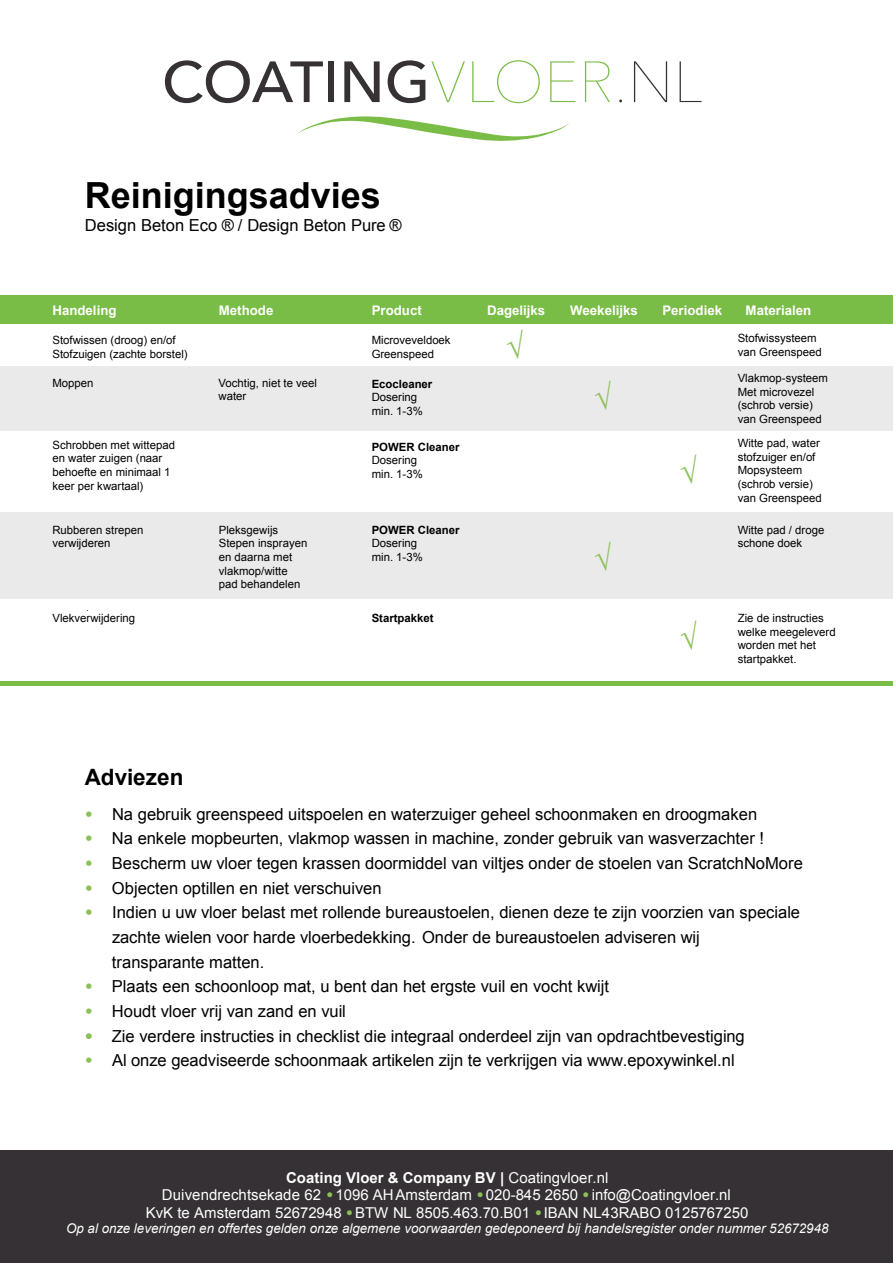
<style>
.page{position:relative;width:893px;height:1263px;background:#fff}
.page>*{position:absolute;margin:0;border:0;box-sizing:border-box;transform-origin:0 0}
.t1{font:700 36px "Arial";color:#000}
.t2{font:700 30.75px "Arial";color:#8cc05a}
.t3{font:700 22.5px "Arial";color:#000}
.t4{font:16.5px/24.8px "Arial";color:#000}
.t5{font:15px/17.5px "Arial";color:#fff;text-align:center}
.t6{font:italic 13.35px "Arial";letter-spacing:-.005em;color:#fff}
.t7{font:700 13.2px "Arial";color:#fff}
.t8{font:11.4px/13.6px "Arial";color:#000}
.t9{font:700 11.4px "Arial";color:#000}
.s1{font-weight:900;color:#8cc05a}
.s2{font-weight:700}
.s3{font-weight:900;color:#8cbf59}
</style>
<div class="page">
<div style="left:0;top:366px;width:893px;height:65px;background:#ebeaeb"></div>
<div style="left:0;top:513px;width:893px;height:86px;background:#ebeaeb"></div>
<div style="left:0;top:295px;width:893px;height:28px;background:#7abd46"></div>
<hr style="left:0;top:681px;width:893px;height:4px;background:#7abd46">
<svg style="left:165px;top:60px;width:158px;height:43px"></svg>
<div style="left:328px;top:61px;width:6px;height:41px;background:#363134"></div>
<svg style="left:344px;top:61px;width:36px;height:41px"></svg>
<svg style="left:388px;top:60px;width:37px;height:43px"></svg>
<svg style="left:431px;top:61px;width:34px;height:41px"></svg>
<svg style="left:472px;top:60px;width:68px;height:43px"></svg>
<svg style="left:550px;top:61px;width:25px;height:41px"></svg>
<svg style="left:585px;top:61px;width:25px;height:41px"></svg>
<svg style="left:634px;top:61px;width:33px;height:41px"></svg>
<svg style="left:680px;top:61px;width:22px;height:41px"></svg>
<svg style="left:297px;top:116px;width:273px;height:25px"></svg>
<div style="left:0;top:1150px;width:893px;height:113px;background:#363134"></div>
<h1 class="t1" style="left:85px;top:171px;width:297px">Reinigingsadvies</h1>
<p class="t4" style="left:85px;top:213px;width:318px">Design Beton Eco ® / Design Beton Pure ®</p>
<p class="t7" style="left:52px;top:302px;width:66px">Handeling</p>
<p class="t7" style="left:219px;top:302px;width:56px">Methode</p>
<p class="t7" style="left:372px;top:302px;width:52px">Product</p>
<p class="t7" style="left:487px;top:302px;width:60px">Dagelijks</p>
<p class="t7" style="left:570px;top:302px;width:69px">Weekelijks</p>
<p class="t7" style="left:662px;top:302px;width:61px">Periodiek</p>
<p class="t7" style="left:746px;top:302px;width:67px">Materialen</p>
<p class="t8" style="left:52px;top:333px;width:137px">Stofwissen (droog) en/of<br>Stofzuigen (zachte borstel)</p>
<p class="t8" style="left:372px;top:333px;width:80px">Microveveldoek<br>Greenspeed</p>
<p class="t9" style="left:372px;top:376px;width:62px">Ecocleaner</p>
<p class="t8" style="left:372px;top:391px;width:53px">Dosering min. 1-3%</p>
<p class="t9" style="left:372px;top:439px;width:89px">POWER Cleaner</p>
<p class="t8" style="left:372px;top:453px;width:53px">Dosering min. 1-3%</p>
<h2 class="t2" style="left:506px;top:326px;width:18px">√</h2>
<p class="t8" style="left:738px;top:331px;width:86px">Stofwissysteem van Greenspeed</p>
<p class="t8" style="left:738px;top:371px;width:92px">Vlakmop-systeem<br>Met microvezel (schrob versie) van Greenspeed</p>
<p class="t8" style="left:738px;top:436px;width:86px">Witte pad, water stofzuiger en/of<br>Mopsysteem (schrob versie) van Greenspeed</p>
<p class="t8" style="left:738px;top:523px;width:88px">Witte pad / droge schone doek</p>
<p class="t8" style="left:52px;top:376px;width:43px">Moppen</p>
<p class="t8" style="left:219px;top:376px;width:100px">Vochtig, niet te veel water</p>
<p class="t8" style="left:52px;top:438px;width:124px">Schrobben met wittepad en water zuigen (naar behoefte en minimaal 1 keer per kwartaal)</p>
<h2 class="t2" style="left:594px;top:378px;width:18px">√</h2>
<h2 class="t2" style="left:680px;top:452px;width:18px">√</h2>
<p class="t9" style="left:372px;top:522px;width:89px">POWER Cleaner</p>
<p class="t8" style="left:372px;top:537px;width:53px">Dosering min. 1-3%</p>
<p class="t8" style="left:52px;top:523px;width:93px">Rubberen strepen verwijderen</p>
<p class="t8" style="left:219px;top:523px;width:90px">Pleksgewijs<br>Stepen insprayen en daarna met vlakmop/witte pad behandelen</p>
<h2 class="t2" style="left:594px;top:539px;width:18px">√</h2>
<p class="t8" style="left:52px;top:611px;width:84px">Vlekverwijdering</p>
<p class="t9" style="left:372px;top:610px;width:63px">Startpakket</p>
<p class="t8" style="left:738px;top:611px;width:99px">Zie de instructies welke meegeleverd worden met het startpakket.</p>
<h2 class="t2" style="left:680px;top:618px;width:18px">√</h2>
<h3 class="t3" style="left:85px;top:762px;width:100px">Adviezen</h3>
<p class="t4" style="left:85px;top:802px;width:674px"><span class="s1">•</span> Na gebruik greenspeed uitspoelen en waterzuiger geheel schoonmaken en droogmaken</p>
<p class="t4" style="left:85px;top:826px;width:681px"><span class="s1">•</span> Na enkele mopbeurten, vlakmop wassen in machine, zonder gebruik van wasverzachter !</p>
<p class="t4" style="left:85px;top:851px;width:719px"><span class="s1">•</span> Bescherm uw vloer tegen krassen doormiddel van viltjes onder de stoelen van ScratchNoMore</p>
<p class="t4" style="left:85px;top:876px;width:298px"><span class="s1">•</span> Objecten optillen en niet verschuiven</p>
<p class="t4" style="left:112px;top:900px;width:690px;text-indent:-27px"><span class="s1">•</span> Indien u uw vloer belast met rollende bureaustoelen, dienen deze te zijn voorzien van speciale zachte wielen voor harde vloerbedekking. Onder de bureaustoelen adviseren wij<br>transparante matten.</p>
<p class="t4" style="left:85px;top:974px;width:526px"><span class="s1">•</span> Plaats een schoonloop mat, u bent dan het ergste vuil en vocht kwijt</p>
<p class="t4" style="left:85px;top:999px;width:263px"><span class="s1">•</span> Houdt vloer vrij van zand en vuil</p>
<p class="t4" style="left:85px;top:1048px;width:651px"><span class="s1">•</span> Al onze geadviseerde schoonmaak artikelen zijn te verkrijgen via www.epoxywinkel.nl</p>
<p class="t4" style="left:85px;top:1024px;width:662px"><span class="s1">•</span> Zie verdere instructies in checklist die integraal onderdeel zijn van opdrachtbevestiging</p>
<p class="t5" style="left:146px;top:1169px;width:604px"><span class="s2">Coating Vloer &amp; Company BV |</span> Coatingvloer.nl<br>Duivendrechtsekade 62 <span class="s3">•</span>1096 AHAmsterdam <span class="s3">•</span>020-845 2650 <span class="s3">•</span> info@Coatingvloer.nl<br>KvK te Amsterdam 52672948 <span class="s3">•</span>BTW NL 8505.463.70.B01 <span class="s3">•</span>IBAN NL43RABO 0125767250</p>
<p class="t6" style="left:66px;top:1220px;width:764px">Op al onze leveringen en offertes gelden onze algemene voorwaarden gedeponeerd bij handelsregister onder nummer 52672948</p>
</div>
